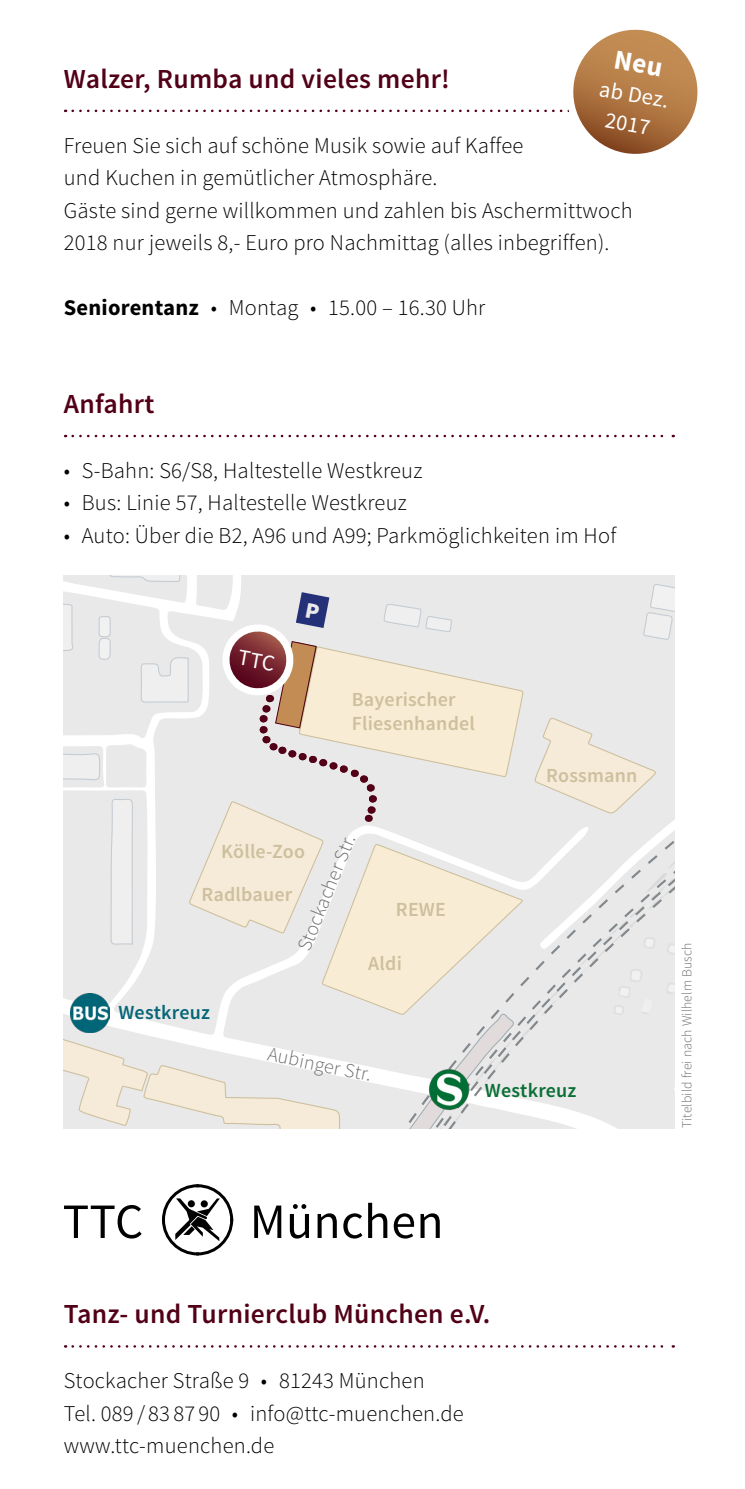
<style>
.page{position:relative;width:745px;height:1489px;background:#fff}
.page>*{position:absolute;margin:0;border:0;box-sizing:border-box;transform-origin:0 0}
.t1{font:600 27.5px "Source Sans Pro";letter-spacing:.01em;color:#520017}
.t2{font:300 22.5px/32.5px "Source Sans Pro";letter-spacing:.01em;color:#000}
.t3{font:22.5px/30px "Source Sans Pro";color:#fff;text-align:center}
.t4{font:600 20px/24px "Source Sans Pro";letter-spacing:.01em;color:#cec09e}
.t5{font:300 20px "Source Sans Pro";color:#706f6f}
.t6{font:600 20px "Source Sans Pro";letter-spacing:.01em;color:#0a6f35}
.t7{font:600 20px "Source Sans Pro";letter-spacing:.01em;color:#066678}
.t8{font:300 13.75px "Source Sans Pro";letter-spacing:.01em;color:#706f6f}
.s1{font-weight:700}
</style>
<div class="page">
<svg style="left:73px;top:1345px;width:600px;height:2px"></svg>
<svg style="left:162px;top:1184px;width:72px;height:72px"></svg>
<div style="left:200px;top:1200px;width:8px;height:7px;background:#000;border-radius:50%"></div>
<div style="left:188px;top:1200px;width:7px;height:7px;background:#000;border-radius:50%"></div>
<svg style="left:64px;top:1205px;width:77px;height:33px"></svg>
<svg style="left:254px;top:1205px;width:27px;height:32px"></svg>
<svg style="left:290px;top:1204px;width:19px;height:34px"></svg>
<svg style="left:317px;top:1213px;width:19px;height:24px"></svg>
<svg style="left:343px;top:1213px;width:19px;height:25px"></svg>
<svg style="left:368px;top:1202px;width:19px;height:35px"></svg>
<svg style="left:393px;top:1213px;width:21px;height:25px"></svg>
<svg style="left:420px;top:1213px;width:19px;height:24px"></svg>
<svg style="left:73px;top:435px;width:600px;height:2px"></svg>
<svg style="left:64px;top:575px;width:610px;height:553px;background:#e8e6e1"></svg>
<svg style="left:73px;top:29px;width:625px;height:125px"></svg>
<p class="t1" style="left:64px;top:61px;width:387px">Walzer, Rumba und vieles mehr!</p>
<p class="t3" style="left:601px;top:74px;width:72px;rotate:10deg">ab Dez.<br>2017</p>
<p class="t2" style="left:64px;top:129px;width:570px">Freuen Sie sich auf schöne Musik sowie auf Kaffee<br>und Kuchen in gemütlicher Atmosphäre.<br>Gäste sind gerne willkommen und zahlen bis Aschermittwoch 2018 nur jeweils 8,- Euro pro Nachmittag (alles inbegriffen).</p>
<p class="t2" style="left:64px;top:292px;width:423px"><span class="s1">Seniorentanz</span> • Montag • 15.00 – 16.30 Uhr</p>
<p class="t1" style="left:64px;top:386px;width:92px">Anfahrt</p>
<p class="t2" style="left:64px;top:454px;width:360px">• S-Bahn: S6/S8, Haltestelle Westkreuz</p>
<p class="t2" style="left:64px;top:487px;width:344px">• Bus: Linie 57, Haltestelle Westkreuz</p>
<p class="t2" style="left:64px;top:519px;width:553px">• Auto: Über die B2, A96 und A99; Parkmöglichkeiten im Hof</p>
<p class="t4" style="left:351px;top:688px;width:124px">Bayerischer<br>Fliesenhandel</p>
<p class="t4" style="left:546px;top:763px;width:92px">Rossmann</p>
<p class="t5" style="left:292px;top:945px;width:125px;rotate:-68deg">Stockacher Str.</p>
<p class="t4" style="left:221px;top:840px;width:85px">Kölle-Zoo</p>
<p class="t4" style="left:201px;top:882px;width:92px">Radlbauer</p>
<p class="t4" style="left:395px;top:897px;width:51px">REWE</p>
<p class="t4" style="left:368px;top:951px;width:35px">Aldi</p>
<p class="t7" style="left:118px;top:999px;width:93px">Westkreuz</p>
<p class="t5" style="left:270px;top:1042px;width:107px;rotate:11deg">Aubinger Str.</p>
<p class="t6" style="left:484px;top:1077px;width:93px">Westkreuz</p>
<p class="t8" style="left:678px;top:1128px;width:187px;rotate:-90deg">Titelbild frei nach Wilhelm Busch</p>
<p class="t1" style="left:64px;top:1296px;width:427px">Tanz- und Turnierclub München e.V.</p>
<p class="t2" style="left:64px;top:1364px;width:401px">Stockacher Straße 9 • 81243 München<br>Tel. 089 / 83 87 90 • info@ttc-muenchen.de www.ttc-muenchen.de</p>
</div>
